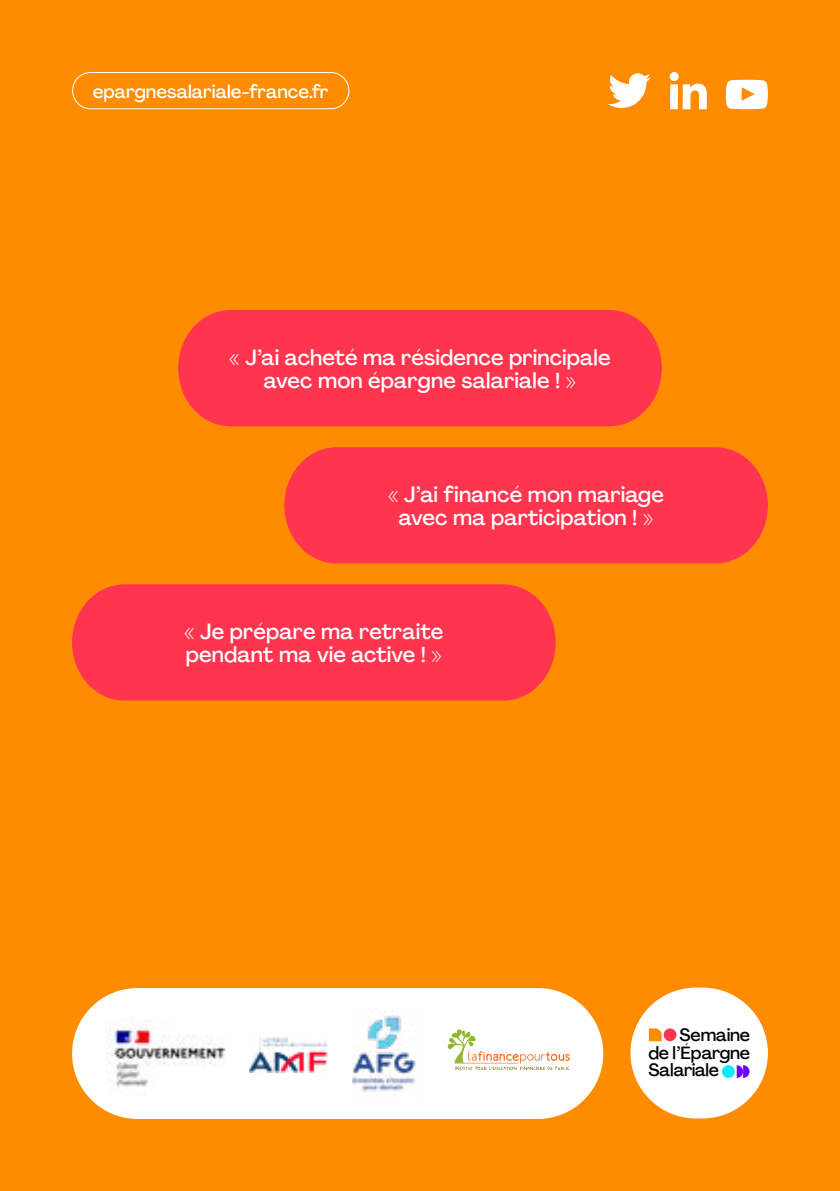
<style>
.page{position:relative;width:840px;height:1191px;background:#fff}
.page>*{position:absolute;margin:0;border:0;box-sizing:border-box;transform-origin:0 0}
.t1{font:500 21.4px/23.2px "Agrandir";letter-spacing:.005em;color:#fff;text-align:center}
.t2{font:500 18.4px "Agrandir";color:#fff}
.t3{font:500 17.6px/17.6px "Agrandir";letter-spacing:-.02em;color:#000;text-align:justify}
</style>
<div class="page">
<div style="left:0;top:0;width:839px;height:1191px;background:#ff8c00"></div>
<div style="left:178px;top:310px;width:483px;height:116px;background:#ff354f"></div>
<div style="left:284px;top:447px;width:483px;height:116px;background:#ff354f"></div>
<div style="left:72px;top:584px;width:483px;height:116px;background:#ff354f"></div>
<div style="left:72px;top:72px;width:277px;height:37px;border:1px solid #fff;border-radius:18px"></div>
<svg style="left:608px;top:73px;width:42px;height:35px"></svg>
<div style="left:669px;top:72px;width:9px;height:9px;background:#fff;border-radius:50%"></div>
<svg style="left:670px;top:84px;width:7px;height:25px"></svg>
<svg style="left:682px;top:84px;width:24px;height:25px"></svg>
<svg style="left:725px;top:80px;width:42px;height:29px"></svg>
<div style="left:630px;top:987px;width:137px;height:131px;background:#fff;border-radius:65px"></div>
<div style="left:663px;top:1028px;width:13px;height:13px;background:#ff354f;border-radius:50%"></div>
<div style="left:721px;top:1065px;width:13px;height:13px;background:#0ef;border-radius:50%"></div>
<svg style="left:736px;top:1065px;width:13px;height:13px"></svg>
<svg style="left:648px;top:1028px;width:13px;height:13px"></svg>
<div style="left:72px;top:988px;width:531px;height:131px;background:#fff;border-radius:65px"></div>
<img style="left:250px;top:1036px;width:77px;height:36px">
<img style="left:353px;top:1015px;width:63px;height:77px">
<svg style="left:447px;top:1029px;width:122px;height:41px"></svg>
<img style="left:105px;top:1019px;width:119px;height:68px">
<p class="t2" style="left:93px;top:80px;width:237px">epargnesalariale-france.fr</p>
<p class="t1" style="left:229px;top:345px;width:382px">« J’ai acheté ma résidence principale avec mon épargne salariale ! »</p>
<p class="t1" style="left:388px;top:482px;width:277px">« J’ai financé mon mariage avec ma participation ! »</p>
<p class="t1" style="left:184px;top:619px;width:261px;text-align:left">« Je prépare ma retraite pendant ma vie active ! »</p>
<p class="t3" style="left:648px;top:1026px;width:103px;text-indent:31px">Semaine de l’Épargne Salariale</p>
</div>
